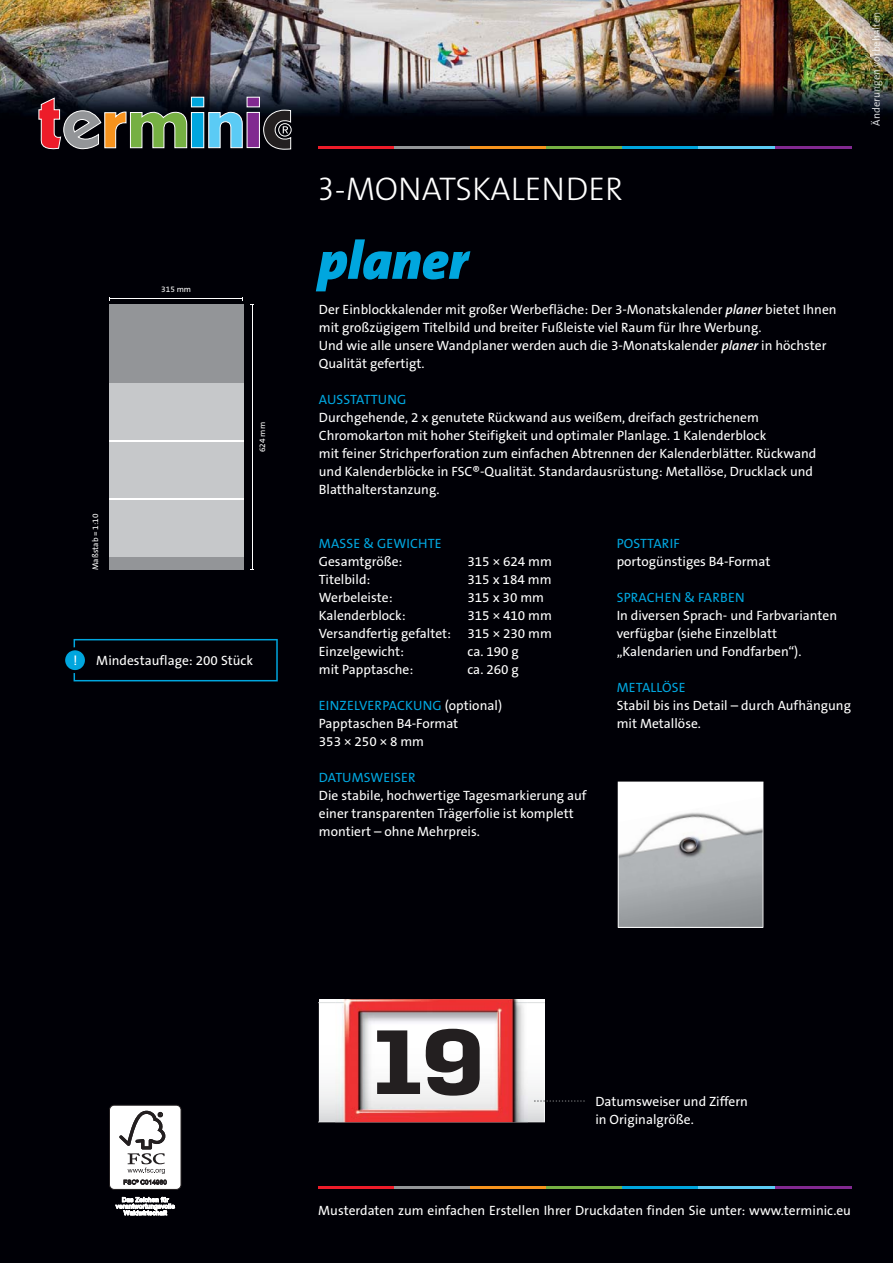
<style>
.page{position:relative;width:893px;height:1263px;background:#fff}
.page>*{position:absolute;margin:0;border:0;box-sizing:border-box;transform-origin:0 0}
.t1{font:112.5px "Planer Dispo Flaecheneu";color:#231f20}
.t2{font:italic 900 54px "The Sans";color:#00a6de}
.t3{font:33px "The Sans Light Caps";color:#fff}
.t4{font:13.5px/18px "The Sans LT5 Plain";color:#fff}
.t5{font:13.5px "The Sans LT5 Plain";letter-spacing:.015em;color:#00a6de}
.t6{font:10.5px "The Sans LT5 Plain";color:#e2e0d8}
.t7{font:10.5px "The Sans LT5 Plain";color:#d5d7dc}
.t8{font:8.25px "The Sans LT5 Plain";color:#fff}
.s1{color:#dadbdf}
.s2{color:#e4e1d7}
.s3{color:#f4f1f0}
.s4{color:#f4f2f0}
.s5{color:#e3e0d6}
.s6{color:#e9eadb}
.s7{color:#d6d7db}
.s8{color:#e1e2e3}
.s9{font-family:"The Sans";font-weight:600;font-style:italic}
.s10{color:#00a6de}
</style>
<div class="page">
<div style="left:0;top:0;width:892px;height:1263px;background:#000006"></div>
<img style="left:0;top:0;width:892px;height:120px">
<hr style="left:318px;top:147px;width:76px;height:2px;background:#ed1c29">
<hr style="left:394px;top:147px;width:76px;height:2px;background:#939598">
<hr style="left:470px;top:147px;width:76px;height:2px;background:#f7931d">
<hr style="left:546px;top:147px;width:76px;height:2px;background:#76b043">
<hr style="left:622px;top:147px;width:76px;height:2px;background:#00a6de">
<hr style="left:698px;top:147px;width:77px;height:2px;background:#5bcbf5">
<hr style="left:775px;top:147px;width:76px;height:2px;background:#812990">
<hr style="left:318px;top:1186px;width:76px;height:3px;background:#ed1c29">
<hr style="left:394px;top:1186px;width:76px;height:3px;background:#939598">
<hr style="left:470px;top:1186px;width:76px;height:3px;background:#f7931d">
<hr style="left:546px;top:1186px;width:76px;height:3px;background:#76b043">
<hr style="left:622px;top:1186px;width:76px;height:3px;background:#00a6de">
<hr style="left:698px;top:1186px;width:77px;height:3px;background:#5bcbf5">
<hr style="left:775px;top:1186px;width:76px;height:3px;background:#812990">
<div style="left:109px;top:1105px;width:72px;height:84px;background:#fff;border-radius:5px"></div>
<div style="left:109px;top:1105px;width:72px;height:85px;border:1px solid #231f20;border-radius:5px"></div>
<svg style="left:119px;top:1111px;width:46px;height:63px"></svg>
<svg style="left:124px;top:1180px;width:43px;height:5px"></svg>
<svg style="left:115px;top:1197px;width:60px;height:19px"></svg>
<div style="left:191px;top:113px;width:13px;height:35px;background:#00a6de"></div>
<div style="left:191px;top:112px;width:13px;height:36px;border:1px solid #fff"></div>
<div style="left:191px;top:97px;width:13px;height:10px;background:#00a6de"></div>
<div style="left:191px;top:97px;width:13px;height:10px;border:1px solid #fff"></div>
<div style="left:247px;top:112px;width:12px;height:36px;background:#812990"></div>
<div style="left:246px;top:112px;width:14px;height:36px;border:1px solid #fff"></div>
<div style="left:247px;top:97px;width:12px;height:10px;background:#812990"></div>
<div style="left:246px;top:97px;width:14px;height:10px;border:1px solid #fff"></div>
<svg style="left:38px;top:97px;width:150px;height:53px"></svg>
<svg style="left:208px;top:112px;width:35px;height:37px"></svg>
<svg style="left:263px;top:109px;width:29px;height:41px"></svg>
<img style="left:870px;top:13px;width:12px;height:107px">
<img style="left:335px;top:999px;width:193px;height:3px">
<hr style="left:109px;top:298px;width:134px;height:1px;background:#fff">
<hr style="left:252px;top:305px;width:1px;height:264px;background:#fff">
<svg style="left:319px;top:1002px;width:265px;height:120px;background:#c7a4a5"></svg>
<svg style="left:617px;top:782px;width:146px;height:146px;background:#c5c7c9"></svg>
<div style="left:109px;top:305px;width:134px;height:265px;background:#c6c8ca"></div>
<div style="left:109px;top:557px;width:134px;height:13px;background:#939598"></div>
<div style="left:109px;top:305px;width:134px;height:78px;background:#939598"></div>
<hr style="left:109px;top:440px;width:134px;height:2px;background:#fff">
<hr style="left:109px;top:499px;width:134px;height:1px;background:#fff">
<svg style="left:65px;top:639px;width:213px;height:42px"></svg>
<p class="t8" style="left:161px;top:285px;width:31px">315 mm</p>
<p class="t8" style="left:91px;top:570px;width:58px;rotate:-90deg">Maßstab = 1:10</p>
<p class="t8" style="left:258px;top:452px;width:31px;rotate:-90deg">624 mm</p>
<p class="t4" style="left:73px;top:652px;width:6px">!</p>
<p class="t4" style="left:96px;top:652px;width:158px">Mindestauflage: 200 Stück</p>
<p class="t6" style="left:870px;top:107px;width:97px;rotate:-90deg"><span class="s1">e</span> nge<span class="s2">n v</span><span class="s3">orb</span><span class="s4">eha</span><span class="s5">lte</span><span class="s6">n</span></p>
<p class="t7" style="left:870px;top:126px;width:35px;rotate:-90deg">Ä <span class="s7">d</span>n <span class="s8">ru</span></p>
<h3 class="t3" style="left:318px;top:169px;width:307px">3-MONATSKALENDER</h3>
<h2 class="t2" style="left:318px;top:233px;width:151px">planer</h2>
<p class="t4" style="left:319px;top:301px;width:519px">Der Einblockkalender mit großer Werbefläche: Der 3-Monatskalender <span class="s9">planer</span> bietet Ihnen mit großzügigem Titelbild und breiter Fußleiste viel Raum für Ihre Werbung.<br>Und wie alle unsere Wandplaner werden auch die 3-Monatskalender <span class="s9">planer</span> in höchster Qualität gefertigt.</p>
<p class="t5" style="left:319px;top:393px;width:89px">AUSSTATTUNG</p>
<p class="t4" style="left:319px;top:409px;width:499px">Durchgehende, 2 x genutete Rückwand aus weißem, dreifach gestrichenem Chromokarton mit hoher Steifigkeit und optimaler Planlage. 1 Kalenderblock<br>mit feiner Strichperforation zum einfachen Abtrennen der Kalenderblätter. Rückwand und Kalenderblöcke in FSC®-Qualität. Standardausrüstung: Metallöse, Drucklack und Blatthalterstanzung.</p>
<p class="t5" style="left:319px;top:537px;width:124px">MASSE &amp; GEWICHTE</p>
<p class="t4" style="left:319px;top:553px;width:85px">Gesamtgröße:</p>
<p class="t4" style="left:467px;top:553px;width:86px">315 × 624 mm</p>
<p class="t4" style="left:319px;top:571px;width:53px">Titelbild:</p>
<p class="t4" style="left:467px;top:571px;width:86px">315 x 184 mm</p>
<p class="t4" style="left:319px;top:589px;width:75px">Werbeleiste:</p>
<p class="t4" style="left:467px;top:589px;width:78px">315 x 30 mm</p>
<p class="t4" style="left:319px;top:607px;width:88px">Kalenderblock:</p>
<p class="t4" style="left:319px;top:607px;width:235px;text-align:justify;text-indent:148px">315 × 410 mm Versandfertig gefaltet: 315 × 230 mm Einzelgewicht:</p>
<p class="t4" style="left:467px;top:643px;width:53px">ca. 190 g</p>
<p class="t4" style="left:319px;top:661px;width:96px">mit Papptasche:</p>
<p class="t4" style="left:467px;top:661px;width:53px">ca. 260 g</p>
<p class="t4" style="left:319px;top:697px;width:185px"><span class="s10">EINZELVERPACKUNG</span> (optional)<br>Papptaschen B4-Format<br>353 × 250 × 8 mm</p>
<p class="t5" style="left:319px;top:771px;width:98px">DATUMSWEISER</p>
<p class="t4" style="left:319px;top:787px;width:269px">Die stabile, hochwertige Tagesmarkierung auf einer transparenten Trägerfolie ist komplett montiert – ohne Mehrpreis.</p>
<p class="t5" style="left:616px;top:537px;width:65px">POSTTARIF</p>
<p class="t4" style="left:616px;top:553px;width:155px">portogünstiges B4-Format</p>
<p class="t5" style="left:616px;top:591px;width:129px">SPRACHEN &amp; FARBEN</p>
<p class="t4" style="left:616px;top:607px;width:222px">In diversen Sprach- und Farbvarianten verfügbar (siehe Einzelblatt „Kalendarien und Fondfarben“).</p>
<p class="t5" style="left:616px;top:681px;width:70px">METALLÖSE</p>
<p class="t4" style="left:616px;top:697px;width:236px">Stabil bis ins Detail – durch Aufhängung mit Metallöse.</p>
<h1 class="t1" style="left:377px;top:1010px;width:104px">19</h1>
<p class="t4" style="left:595px;top:1093px;width:154px">Datumsweiser und Ziffern in Originalgröße.</p>
<p class="t4" style="left:318px;top:1202px;width:534px">Musterdaten zum einfachen Erstellen Ihrer Druckdaten finden Sie unter: www.terminic.eu</p>
</div>
